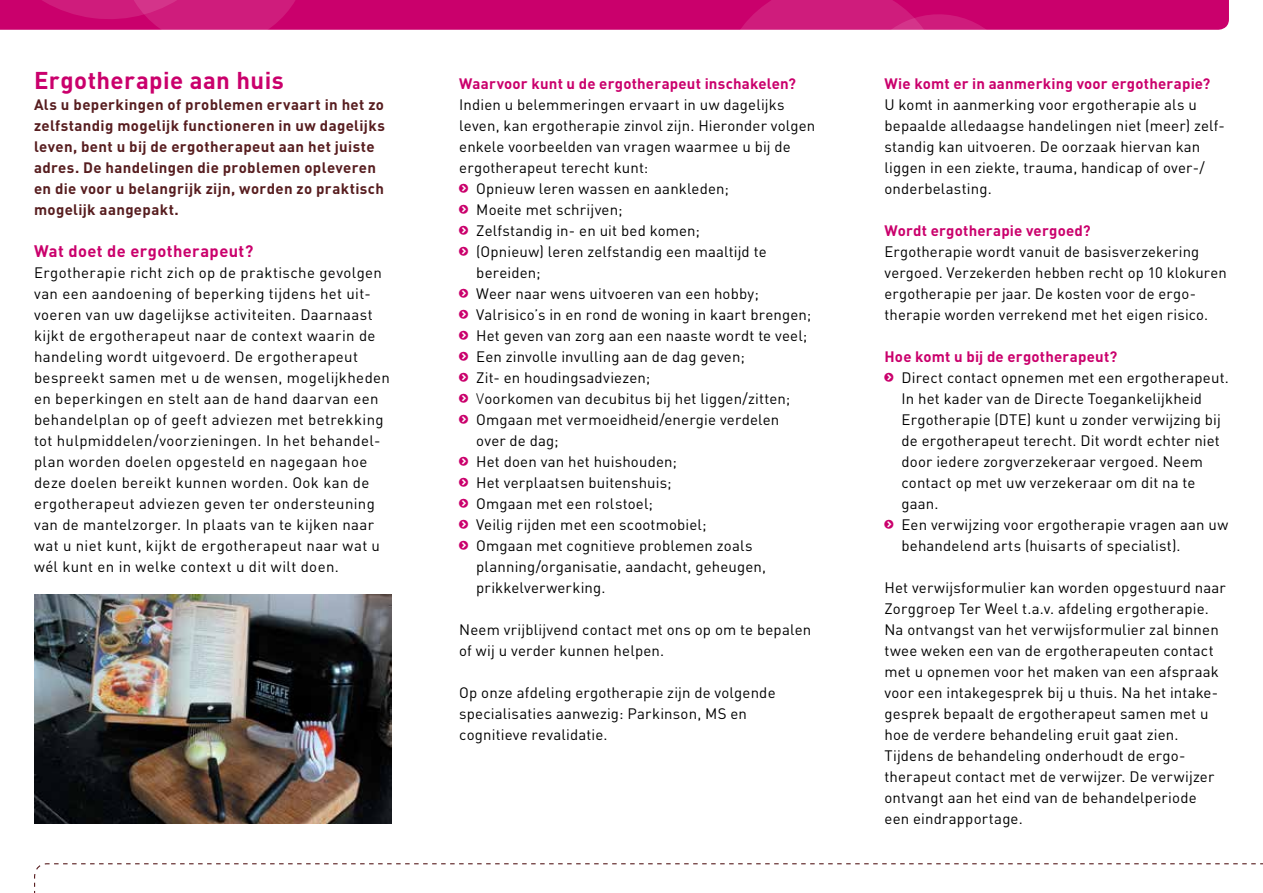
<style>
.page{position:relative;width:1263px;height:893px;background:#fff}
.page>*{position:absolute;margin:0;border:0;box-sizing:border-box;transform-origin:0 0}
.t1{font:700 24px "DIN";letter-spacing:.015em;color:#ca006c}
.t2{font:700 16.5px "DIN";letter-spacing:.025em;color:#ca006c}
.t3{font:15px/21px "DIN";letter-spacing:.015em;color:#000}
.t4{font:700 15px/21px "DIN";letter-spacing:.025em;color:#571d1f}
.t5{font:700 15px "DIN";letter-spacing:.015em;color:#ca006c}
.s1{font-weight:300}
</style>
<div class="page">
<svg style="left:34px;top:863px;width:1229px;height:30px"></svg>
<img style="left:34px;top:594px;width:357px;height:230px">
<svg style="left:0;top:0;width:1229px;height:30px;background:#cb0a72"></svg>
<h1 class="t1" style="left:34px;top:65px;width:251px">Ergotherapie aan huis</h1>
<p class="t4" style="left:34px;top:93px;width:352px">Als u beperkingen of problemen ervaart in het zo zelfstandig mogelijk functioneren in uw dagelijks leven, bent u bij de ergotherapeut aan het juiste adres. De handelingen die problemen opleveren en die voor u belangrijk zijn, worden zo praktisch mogelijk aangepakt.</p>
<p class="t2" style="left:34px;top:240px;width:221px">Wat doet de ergotherapeut?</p>
<p class="t3" style="left:34px;top:262px;width:357px">Ergotherapie richt zich op de praktische gevolgen van een aandoening of beperking tijdens het uit&shy;voeren van uw dagelijkse activiteiten. Daarnaast kijkt de ergotherapeut naar de context waarin de handeling wordt uitgevoerd. De ergotherapeut bespreekt samen met u de wensen, mogelijkheden en beperkingen en stelt aan de hand daarvan een behandelplan op of geeft adviezen met betrekking tot hulpmiddelen/voorzieningen. In het behandel&shy;plan worden doelen opgesteld en nagegaan hoe deze doelen bereikt kunnen worden. Ook kan de ergotherapeut adviezen geven ter ondersteuning van de mantelzorger. In plaats van te kijken naar wat u niet kunt, kijkt de ergotherapeut naar wat u wél kunt en in welke context u dit wilt doen.</p>
<p class="t5" style="left:459px;top:74px;width:338px">Waarvoor kunt u de ergotherapeut inschakelen?</p>
<p class="t3" style="left:459px;top:94px;width:327px">Indien u belemmeringen ervaart in uw dagelijks</p>
<p class="t3" style="left:459px;top:115px;width:358px">leven, kan ergotherapie zinvol zijn. Hieronder volgen</p>
<p class="t3" style="left:459px;top:136px;width:333px">enkele voorbeelden van vragen waarmee u bij de</p>
<p class="t3" style="left:459px;top:157px;width:191px">ergotherapeut terecht kunt:</p>
<p class="t3" style="left:476px;top:178px;width:254px">Opnieuw leren wassen en aankleden;</p>
<p class="t3" style="left:476px;top:199px;width:148px">Moeite met schrijven;</p>
<p class="t3" style="left:476px;top:220px;width:225px">Zelfstandig in- en uit bed komen;</p>
<p class="t3" style="left:476px;top:241px;width:292px">(Opnieuw) leren zelfstandig een maaltijd te</p>
<p class="t3" style="left:476px;top:262px;width:66px">bereiden;</p>
<p class="t3" style="left:476px;top:283px;width:284px">Weer naar wens uitvoeren van een hobby;</p>
<p class="t3" style="left:476px;top:304px;width:337px">Valrisico’s in en rond de woning in kaart brengen;</p>
<p class="t3" style="left:476px;top:325px;width:333px">Het geven van zorg aan een naaste wordt te veel;</p>
<p class="t3" style="left:476px;top:346px;width:270px">Een zinvolle invulling aan de dag geven;</p>
<p class="t3" style="left:476px;top:367px;width:176px">Zit- en houdingsadviezen;</p>
<p class="t3" style="left:476px;top:388px;width:316px"><span class="s1">V</span>oorkomen van decubitus bij het liggen/zitten;</p>
<p class="t3" style="left:476px;top:409px;width:304px">Omgaan met vermoeidheid/energie verdelen</p>
<p class="t3" style="left:476px;top:430px;width:84px">over de dag;</p>
<p class="t3" style="left:476px;top:451px;width:202px">Het doen van het huishouden;</p>
<p class="t3" style="left:476px;top:472px;width:197px">Het verplaatsen buitenshuis;</p>
<p class="t3" style="left:476px;top:493px;width:178px">Omgaan met een rolstoel;</p>
<p class="t3" style="left:476px;top:514px;width:232px">Veilig rijden met een scootmobiel;</p>
<p class="t3" style="left:476px;top:535px;width:278px">Omgaan met cognitieve problemen zoals</p>
<p class="t3" style="left:476px;top:556px;width:291px">planning/organisatie, aandacht, geheugen,</p>
<p class="t3" style="left:476px;top:577px;width:131px">prikkelverwerking.</p>
<p class="t3" style="left:459px;top:619px;width:353px">Neem vrijblijvend contact met ons op om te bepalen of wij u verder kunnen helpen.</p>
<p class="t3" style="left:459px;top:682px;width:318px">Op onze afdeling ergotherapie zijn de volgende specialisaties aanwezig: Parkinson, MS en cognitieve revalidatie.</p>
<p class="t5" style="left:884px;top:74px;width:327px">Wie komt er in aanmerking voor ergotherapie?</p>
<p class="t3" style="left:884px;top:94px;width:342px">U komt in aanmerking voor ergotherapie als u bepaalde alledaagse handelingen niet (meer) zelf&shy;standig kan uitvoeren. De oorzaak hiervan kan liggen in een ziekte, trauma, handicap of over-/ onderbelasting.</p>
<p class="t5" style="left:884px;top:221px;width:208px">Wordt ergotherapie vergoed?</p>
<p class="t3" style="left:884px;top:241px;width:344px">Ergotherapie wordt vanuit de basisverzekering vergoed. Verzekerden hebben recht op 10 klokuren ergotherapie per jaar. De kosten voor de ergo&shy;therapie worden verrekend met het eigen risico.</p>
<p class="t5" style="left:884px;top:347px;width:234px">Hoe komt u bij de ergotherapeut?</p>
<p class="t3" style="left:901px;top:367px;width:329px">Direct contact opnemen met een ergotherapeut.<br>In het kader van de Directe Toegankelijkheid Ergotherapie (DTE) kunt u zonder verwijzing bij de ergotherapeut terecht. Dit wordt echter niet door iedere zorgverzekeraar vergoed. Neem contact op met uw verzekeraar om dit na te gaan.<br>Een verwijzing voor ergotherapie vragen aan uw behandelend arts (huisarts of specialist).</p>
<p class="t3" style="left:884px;top:577px;width:343px">Het verwijsformulier kan worden opgestuurd naar Zorggroep Ter Weel t.a.v. afdeling ergotherapie.<br>Na ontvangst van het verwijsformulier zal binnen twee weken een van de ergotherapeuten contact met u opnemen voor het maken van een afspraak voor een intakegesprek bij u thuis. Na het intake&shy;gesprek bepaalt de ergotherapeut samen met u hoe de verdere behandeling eruit gaat zien.<br>Tijdens de behandeling onderhoudt de ergo&shy;therapeut contact met de verwijzer. De verwijzer ontvangt aan het eind van de behandelperiode<br>een eindrapportage.</p>
</div>
